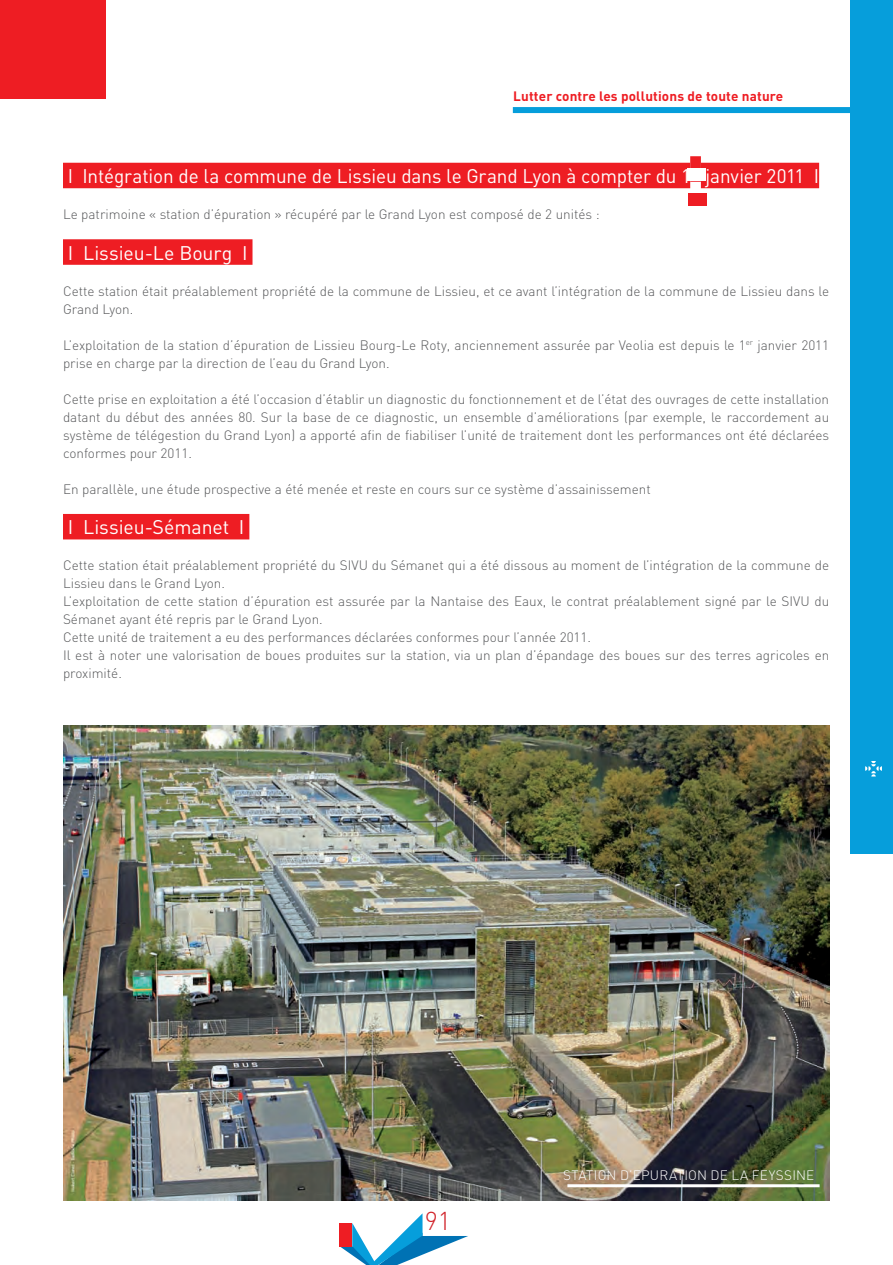
<style>
.page{position:relative;width:893px;height:1265px;background:#fff}
.page>*{position:absolute;margin:0;border:0;box-sizing:border-box;transform-origin:0 0}
.t1{font:300 25.5px "DIN";color:#d1232a}
.t2{font:19.5px "DIN";letter-spacing:-.005em;color:#fff}
.t3{font:300 13.5px/18px "DIN";color:#57585a}
.t4{font:700 13.5px "DIN";letter-spacing:.01em;color:#ee1d23}
.t5{font:300 13.5px "DIN";letter-spacing:.015em;color:#fff}
</style>
<div class="page">
<div style="left:512px;top:107px;width:380px;height:6px;background:#069edb"></div>
<div style="left:850px;top:0;width:42px;height:853px;background:#069edb"></div>
<svg style="left:339px;top:1213px;width:129px;height:51px"></svg>
<div style="left:339px;top:1222px;width:13px;height:24px;background:#ee1d23"></div>
<div style="left:0;top:0;width:105px;height:98px;background:#ee1d23"></div>
<svg style="left:865px;top:761px;width:16px;height:15px"></svg>
<div style="left:687px;top:193px;width:18px;height:13px;background:#ee1d23"></div>
<div style="left:63px;top:163px;width:626px;height:25px;background:#ee1d23"></div>
<div style="left:689px;top:156px;width:11px;height:26px;background:#ee1d23"></div>
<div style="left:700px;top:163px;width:118px;height:25px;background:#ee1d23"></div>
<div style="left:63px;top:239px;width:189px;height:26px;background:#ee1d23"></div>
<div style="left:63px;top:514px;width:186px;height:25px;background:#ee1d23"></div>
<img style="left:63px;top:725px;width:765px;height:475px">
<div style="left:687px;top:168px;width:17px;height:13px;background:#fff"></div>
<hr style="left:567px;top:1184px;width:252px;height:3px;background:#fff">
<p class="t4" style="left:513px;top:88px;width:271px">Lutter contre les pollutions de toute nature</p>
<h2 class="t2" style="left:68px;top:164px;width:752px">I Intégration de la commune de Lissieu dans le Grand Lyon à compter du 1<sup>er</sup> janvier 2011 I</h2>
<p class="t3" style="left:63px;top:205px;width:538px">Le patrimoine « station d’épuration » récupéré par le Grand Lyon est composé de 2 unités :</p>
<h2 class="t2" style="left:68px;top:240px;width:181px">I Lissieu-Le Bourg I</h2>
<p class="t3" style="left:63px;top:281px;width:767px">Cette station était préalablement propriété de la commune de Lissieu, et ce avant l’intégration de la commune de Lissieu dans le<br>Grand Lyon.</p>
<p class="t3" style="left:63px;top:335px;width:767px">L’exploitation de la station d’épuration de Lissieu Bourg-Le Roty, anciennement assurée par Veolia est depuis le 1<sup>er</sup> janvier 2011 prise en charge par la direction de l’eau du Grand Lyon.</p>
<p class="t3" style="left:63px;top:389px;width:767px;text-align:justify">Cette prise en exploitation a été l’occasion d’établir un diagnostic du fonctionnement et de l’état des ouvrages de cette installation datant du début des années 80. Sur la base de ce diagnostic, un ensemble d’améliorations (par exemple, le raccordement au système de télégestion du Grand Lyon) a apporté afin de fiabiliser l’unité de traitement dont les performances ont été déclarées conformes pour 2011.</p>
<p class="t3" style="left:63px;top:479px;width:589px">En parallèle, une étude prospective a été menée et reste en cours sur ce système d’assainissement</p>
<h2 class="t2" style="left:68px;top:515px;width:178px">I Lissieu-Sémanet I</h2>
<p class="t3" style="left:63px;top:556px;width:767px">Cette station était préalablement propriété du SIVU du Sémanet qui a été dissous au moment de l’intégration de la commune de Lissieu dans le Grand Lyon.<br>L’exploitation de cette station d’épuration est assurée par la Nantaise des Eaux, le contrat préalablement signé par le SIVU du Sémanet ayant été repris par le Grand Lyon.<br>Cette unité de traitement a eu des performances déclarées conformes pour l’année 2011.<br>Il est à noter une valorisation de boues produites sur la station, via un plan d’épandage des boues sur des terres agricoles en proximité.</p>
<h1 class="t1" style="left:424px;top:1204px;width:28px">91</h1>
<p class="t5" style="left:563px;top:1166px;width:252px">STATION D’EPURATION DE LA FEYSSINE</p>
</div>
